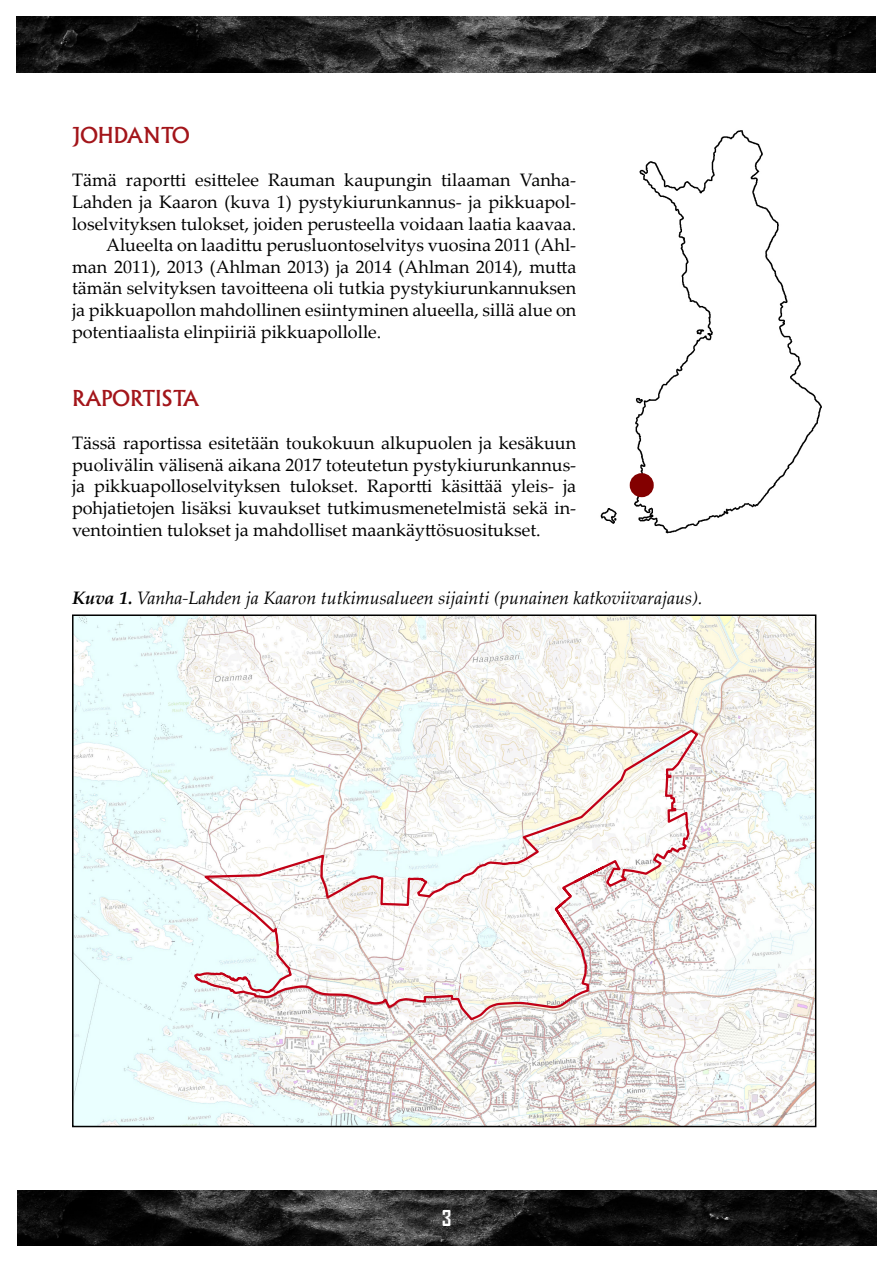
<style>
.page{position:relative;width:893px;height:1263px;background:#fff}
.page>*{position:absolute;margin:0;border:0;box-sizing:border-box;transform-origin:0 0}
.Perusotsikko{font:500 21px "Albertus";letter-spacing:-.01em;color:#a3151a}
.t1{font:700 21px "Agency FB";color:#fff}
.Perusteksti{font:18px/21.6px "Palatino Linotype";color:#000;text-align:justify}
.Leipäteksti{font:18px/21.6px "Palatino Linotype";color:#000;text-align:justify}
.Perusteksti-2{font:italic 18px "Palatino Linotype";color:#000}
.s1{font-weight:700}
</style>
<div class="page">
<img style="left:17px;top:17px;width:859px;height:55px">
<img style="left:17px;top:1191px;width:859px;height:55px">
<img style="left:600px;top:130px;width:222px;height:404px">
<div style="left:630px;top:473px;width:24px;height:24px;border:12px solid #830000;border-radius:50%"></div>
<img style="left:75px;top:617px;width:738px;height:507px">
<svg style="left:192px;top:728px;width:508px;height:294px"></svg>
<p class="Perusotsikko" style="left:72px;top:123px;width:120px">JOHDANTO</p>
<p class="Perusteksti" style="left:72px;top:169px;width:506px">Tämä raportti esittelee Rauman kaupungin tilaaman Vanha-Lahden ja Kaaron (kuva 1) pystykiurunkannus- ja pikkuapol&shy;loselvityksen tulokset, joiden perusteella voidaan laatia kaavaa.</p>
<p class="Leipäteksti" style="left:72px;top:234px;width:506px;text-indent:34px">Alueelta on laadittu perusluontoselvitys vuosina 2011 (Ahl&shy;man 2011), 2013 (Ahlman 2013) ja 2014 (Ahlman 2014), mutta tämän selvityksen tavoitteena oli tutkia pystykiurunkannuksen ja pikkuapollon mahdollinen esiintyminen alueella, sillä alue on potentiaalista elinpiiriä pikkuapollolle.</p>
<p class="Perusotsikko" style="left:72px;top:385px;width:129px">RAPORTISTA</p>
<p class="Perusteksti" style="left:72px;top:432px;width:506px">Tässä raportissa esitetään toukokuun alkupuolen ja kesäkuun puolivälin välisenä aikana 2017 toteutetun pystykiurunkannus&shy;ja pikkuapolloselvityksen tulokset. Raportti käsittää yleis- ja pohjatietojen lisäksi kuvaukset tutkimusmenetelmistä sekä in&shy;ventointien tulokset ja mahdolliset maankäyttösuositukset.</p>
<p class="Perusteksti-2" style="left:72px;top:585px;width:632px"><span class="s1">Kuva 1.</span> Vanha-Lahden ja Kaaron tutkimusalueen sijainti (punainen katkoviivarajaus).</p>
<p class="t1" style="left:442px;top:1205px;width:11px">3</p>
</div>
